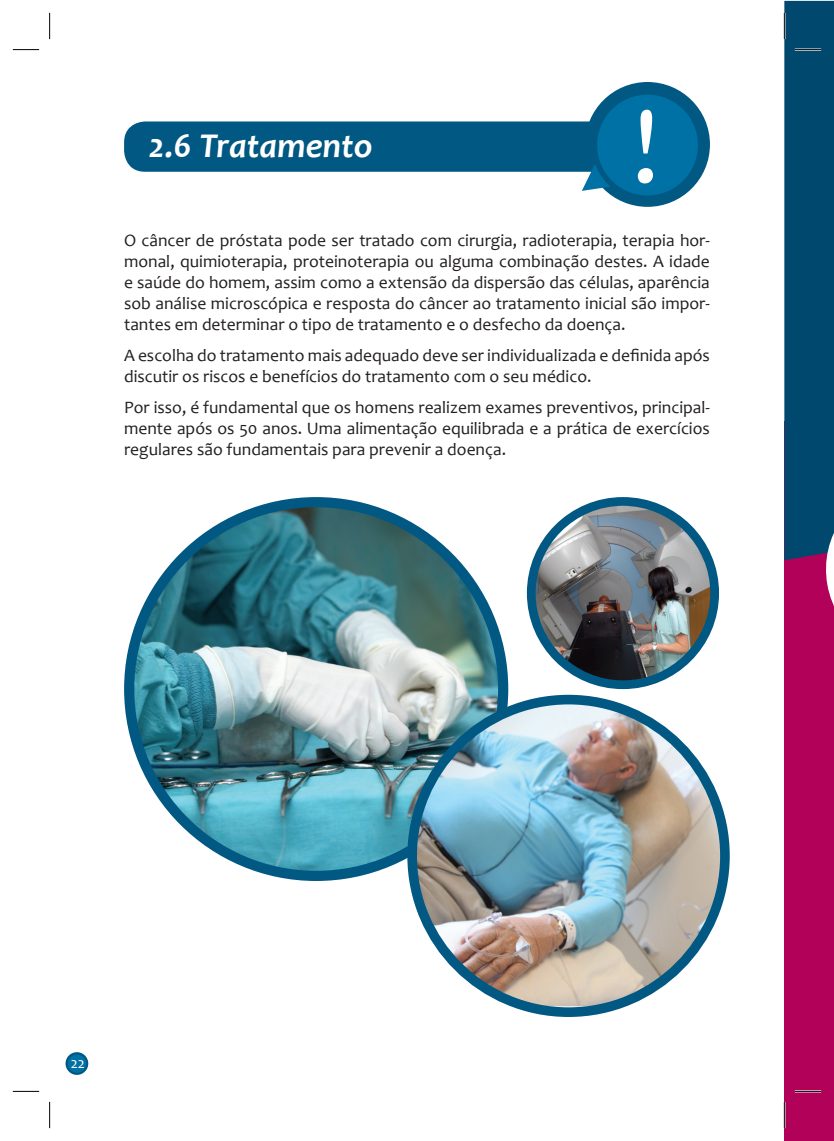
<style>
.page{position:relative;width:834px;height:1141px;background:#fff}
.page>*{position:absolute;margin:0;border:0;box-sizing:border-box;transform-origin:0 0}
.t1{font:113.75px "Candara";color:#fff}
.t2{font:italic 700 35px "Candara";color:#fff}
.t3{font:17.5px/21px "Candara";color:#231f20;text-align:justify}
.t4{font:15.4px "Candara";color:#fff}
</style>
<div class="page">
<svg style="left:66px;top:1052px;width:22px;height:23px"></svg>
<svg style="left:67px;top:1053px;width:20px;height:21px"></svg>
<div style="left:784px;top:422px;width:49px;height:719px;background:#b10159"></div>
<div style="left:124px;top:121px;width:489px;height:51px;background:#005883;border-radius:21px"></div>
<div style="left:585px;top:82px;width:124px;height:125px;background:#005883;border-radius:50%"></div>
<svg style="left:581px;top:88px;width:123px;height:115px"></svg>
<img style="left:129px;top:504px;width:374px;height:372px">
<div style="left:124px;top:497px;width:384px;height:384px;border:10px solid #005883;border-radius:50%"></div>
<img style="left:415px;top:701px;width:306px;height:305px">
<div style="left:407px;top:695px;width:322px;height:322px;border:10px solid #005883;border-radius:50%"></div>
<img style="left:531px;top:506px;width:183px;height:176px">
<div style="left:527px;top:497px;width:192px;height:192px;border:9px solid #005883;border-radius:50%"></div>
<hr style="left:794px;top:1090px;width:27px;height:2px;background:#fff">
<hr style="left:783px;top:1102px;width:2px;height:26px;background:#fff">
<svg style="left:13px;top:49px;width:26px;height:1px"></svg>
<svg style="left:13px;top:1091px;width:26px;height:1px"></svg>
<svg style="left:794px;top:1091px;width:27px;height:1px"></svg>
<svg style="left:49px;top:13px;width:1px;height:26px"></svg>
<svg style="left:49px;top:1102px;width:1px;height:26px"></svg>
<svg style="left:783px;top:1px;width:50px;height:603px;background:#154970"></svg>
<svg style="left:783px;top:1102px;width:1px;height:26px"></svg>
<h2 class="t2" style="left:149px;top:123px;width:225px">2.6 Tratamento</h2>
<h1 class="t1" style="left:631px;top:75px;width:30px">!</h1>
<p class="t3" style="left:124px;top:229px;width:587px">O câncer de próstata pode ser tratado com cirurgia, radioterapia, terapia hor&shy;monal, quimioterapia, proteinoterapia ou alguma combinação destes. A idade e saúde do homem, assim como a extensão da dispersão das células, aparência sob análise microscópica e resposta do câncer ao tratamento inicial são impor&shy;tantes em determinar o tipo de tratamento e o desfecho da doença.</p>
<p class="t3" style="left:124px;top:344px;width:587px">A escolha do tratamento mais adequado deve ser individualizada e definida após discutir os riscos e benefícios do tratamento com o seu médico.</p>
<p class="t3" style="left:124px;top:396px;width:587px">Por isso, é fundamental que os homens realizem exames preventivos, principal&shy;mente após os 50 anos. Uma alimentação equilibrada e a prática de exercícios regulares são fundamentais para prevenir a doença.</p>
<p class="t4" style="left:71px;top:1053px;width:16px">22</p>
</div>
